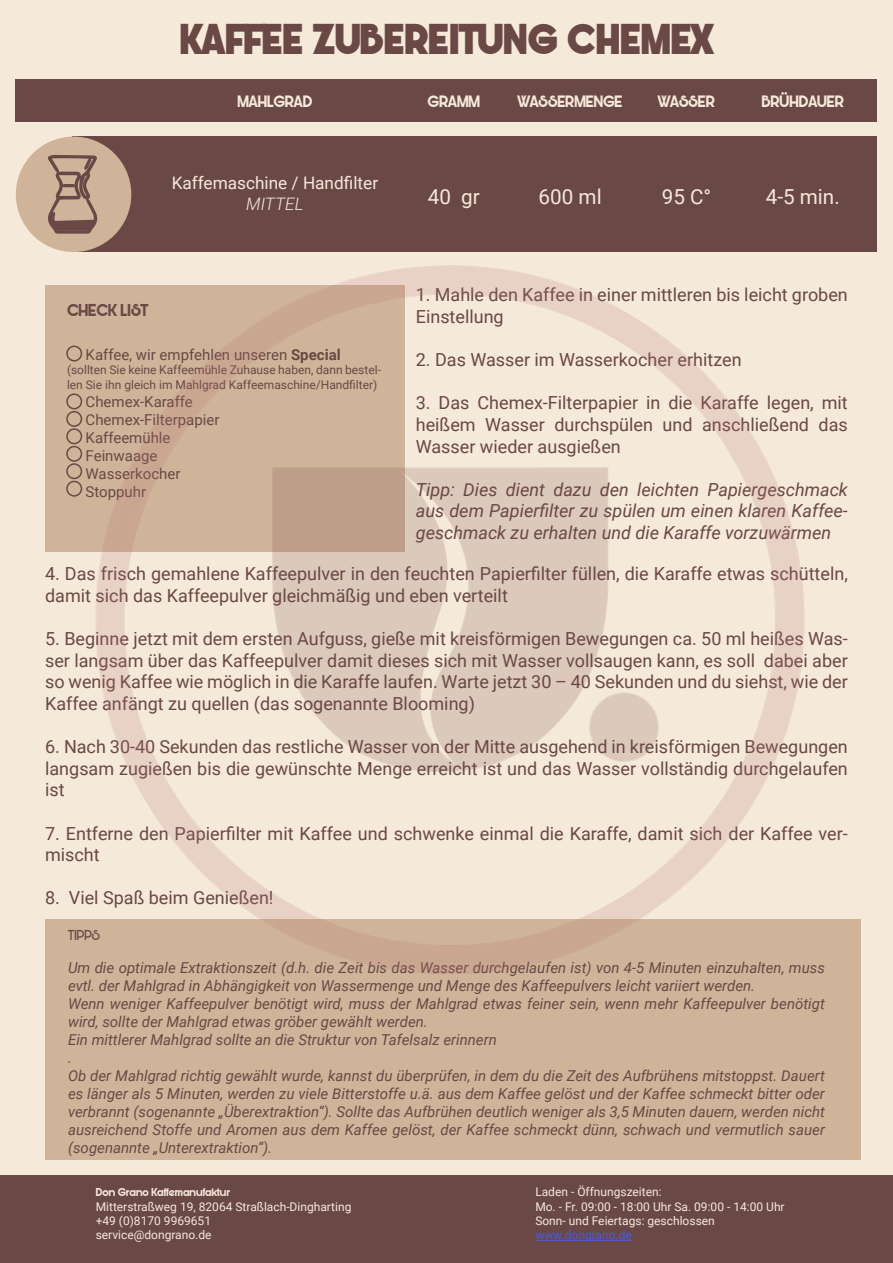
<style>
.page{position:relative;width:893px;height:1263px;background:#fff}
.page>*{position:absolute;margin:0;border:0;box-sizing:border-box;transform-origin:0 0}
.t1{font:900 45px "Bunya";color:#694846}
.t2{font:20.7px "Roboto";color:#f5e9d9}
.t3{font:18px/21.6px "Roboto";color:#694846}
.t4{font:italic 18px/21.6px "Roboto";color:#694846;text-align:justify}
.t5{font:700 18px "Bunya";color:#694846}
.t6{font:700 17.25px "Bunya";color:#f5e9d9}
.t7{font:17.25px "Roboto";color:#f5e9d9}
.t8{font:italic 300 17.25px "Roboto";color:#f5e9d9}
.t9{font:italic 15px/18px "Roboto";color:#694846}
.t10{font:15px/18px "Roboto";color:#694846}
.t11{font:15px "Bunya";color:#694846}
.t12{font:12px/14.4px "Roboto";color:#f5e9d9}
.t13{font:12px/15px "Roboto";color:#694846}
.t14{font:700 12px "Bunya";color:#f5e9d9}
.t15{font:12px "Roboto";color:#485cdb}
.s1{font-weight:700}
</style>
<div class="page">
<div style="left:0;top:0;width:893px;height:1176px;background:#f5e9d9"></div>
<div style="left:0;top:1176px;width:893px;height:87px;background:#694846"></div>
<div style="left:16px;top:79px;width:861px;height:42px;background:#694846"></div>
<div style="left:73px;top:137px;width:804px;height:115px;background:#694846"></div>
<div style="left:16px;top:137px;width:115px;height:115px;background:#d0b499;border-radius:50%"></div>
<svg style="left:48px;top:155px;width:50px;height:79px"></svg>
<div style="left:45px;top:285px;width:359px;height:267px;background:#d0b499"></div>
<div style="left:45px;top:919px;width:816px;height:241px;background:#d0b499"></div>
<hr style="left:535px;top:1240px;width:97px;height:1px;background:#485cdb">
<img style="left:54px;top:241px;width:750px;height:733px">
<h1 class="t1" style="left:180px;top:10px;width:534px">KAFFEE ZUBEREITUNG CHEMEX</h1>
<p class="t6" style="left:237px;top:90px;width:77px">MAHLGRAD</p>
<p class="t6" style="left:428px;top:90px;width:54px">GRAMM</p>
<p class="t6" style="left:518px;top:90px;width:106px">WASSERMENGE</p>
<p class="t6" style="left:658px;top:90px;width:58px">WASSER</p>
<p class="t6" style="left:762px;top:90px;width:84px">BRÜHDAUER</p>
<p class="t7" style="left:172px;top:171px;width:208px">Kaffemaschine / Handfilter</p>
<p class="t8" style="left:246px;top:192px;width:59px">MITTEL</p>
<p class="t2" style="left:428px;top:182px;width:54px">40 gr</p>
<p class="t2" style="left:539px;top:182px;width:65px">600 ml</p>
<p class="t2" style="left:662px;top:182px;width:51px">95 C°</p>
<p class="t2" style="left:766px;top:182px;width:75px">4-5 min.</p>
<p class="t3" style="left:416px;top:283px;width:434px">1. Mahle den Kaffee in einer mittleren bis leicht groben<br>Einstellung</p>
<p class="t3" style="left:416px;top:348px;width:327px">2. Das Wasser im Wasserkocher erhitzen</p>
<p class="t3" style="left:416px;top:391px;width:434px;text-align:justify">3. Das Chemex-Filterpapier in die Karaffe legen, mit heißem Wasser durchspülen und anschließend das Wasser wieder ausgießen</p>
<p class="t4" style="left:416px;top:478px;width:434px">Tipp: Dies dient dazu den leichten Papiergeschmack aus dem Papierfilter zu spülen um einen klaren Kaffee&shy;geschmack zu erhalten und die Karaffe vorzuwärmen</p>
<p class="t3" style="left:45px;top:562px;width:804px">4. Das frisch gemahlene Kaffeepulver in den feuchten Papierfilter füllen, die Karaffe etwas schütteln, damit sich das Kaffeepulver gleichmäßig und eben verteilt</p>
<p class="t3" style="left:45px;top:627px;width:804px;text-align:justify">5. Beginne jetzt mit dem ersten Aufguss, gieße mit kreisförmigen Bewegungen ca. 50 ml heißes Was&shy;ser langsam über das Kaffeepulver damit dieses sich mit Wasser vollsaugen kann, es soll dabei aber so wenig Kaffee wie möglich in die Karaffe laufen. Warte jetzt 30 – 40 Sekunden und du siehst, wie der Kaffee anfängt zu quellen (das sogenannte Blooming)</p>
<p class="t3" style="left:45px;top:735px;width:804px;text-align:justify">6. Nach 30-40 Sekunden das restliche Wasser von der Mitte ausgehend in kreisförmigen Bewegungen langsam zugießen bis die gewünschte Menge erreicht ist und das Wasser vollständig durchgelaufen ist</p>
<p class="t3" style="left:45px;top:822px;width:804px">7. Entferne den Papierfilter mit Kaffee und schwenke einmal die Karaffe, damit sich der Kaffee ver&shy;mischt</p>
<p class="t3" style="left:45px;top:886px;width:230px">8. Viel Spaß beim Genießen!</p>
<p class="t11" style="left:68px;top:926px;width:34px">TIPPS</p>
<p class="t9" style="left:68px;top:958px;width:758px">Um die optimale Extraktionszeit (d.h. die Zeit bis das Wasser durchgelaufen ist) von 4-5 Minuten einzuhalten, muss evtl. der Mahlgrad in Abhängigkeit von Wassermenge und Menge des Kaffeepulvers leicht variiert werden.<br>Wenn weniger Kaffeepulver benötigt wird, muss der Mahlgrad etwas feiner sein, wenn mehr Kaffeepulver benötigt wird, sollte der Mahlgrad etwas gröber gewählt werden.<br>Ein mittlerer Mahlgrad sollte an die Struktur von Tafelsalz erinnern<br>.<br>Ob der Mahlgrad richtig gewählt wurde, kannst du überprüfen, in dem du die Zeit des Aufbrühens mitstoppst. Dauert es länger als 5 Minuten, werden zu viele Bitterstoffe u.ä. aus dem Kaffee gelöst und der Kaffee schmeckt bitter oder verbrannt (sogenannte „Überextraktion“). Sollte das Aufbrühen deutlich weniger als 3,5 Minuten dauern, werden nicht ausreichend Stoffe und Aromen aus dem Kaffee gelöst, der Kaffee schmeckt dünn, schwach und vermutlich sauer (sogenannte „Unterextraktion“).</p>
<p class="t14" style="left:96px;top:1185px;width:136px">Don Grano Kaffemanufaktur</p>
<p class="t12" style="left:96px;top:1199px;width:257px">Mitterstraßweg 19, 82064 Straßlach-Dingharting +49 (0)8170 9969651<br>service@dongrano.de</p>
<p class="t5" style="left:67px;top:299px;width:83px">CHECK LIST</p>
<p class="t10" style="left:86px;top:345px;width:257px">Kaffee, wir empfehlen unseren <span class="s1">Special</span></p>
<p class="t13" style="left:67px;top:362px;width:315px">(sollten Sie keine Kaffeemühle Zuhause haben, dann bestel&shy;len Sie ihn gleich im Mahlgrad Kaffeemaschine/Handfilter)</p>
<p class="t10" style="left:86px;top:392px;width:135px">Chemex-Karaffe<br>Chemex-Filterpapier<br>Kaffeemühle<br>Feinwaage<br>Wasserkocher<br>Stoppuhr</p>
<p class="t12" style="left:535px;top:1184px;width:251px">Laden - Öffnungszeiten:<br>Mo. - Fr. 09:00 - 18:00 Uhr Sa. 09:00 - 14:00 Uhr<br>Sonn- und Feiertags: geschlossen</p>
<p class="t15" style="left:535px;top:1227px;width:98px">www.dongrano.de</p>
</div>
